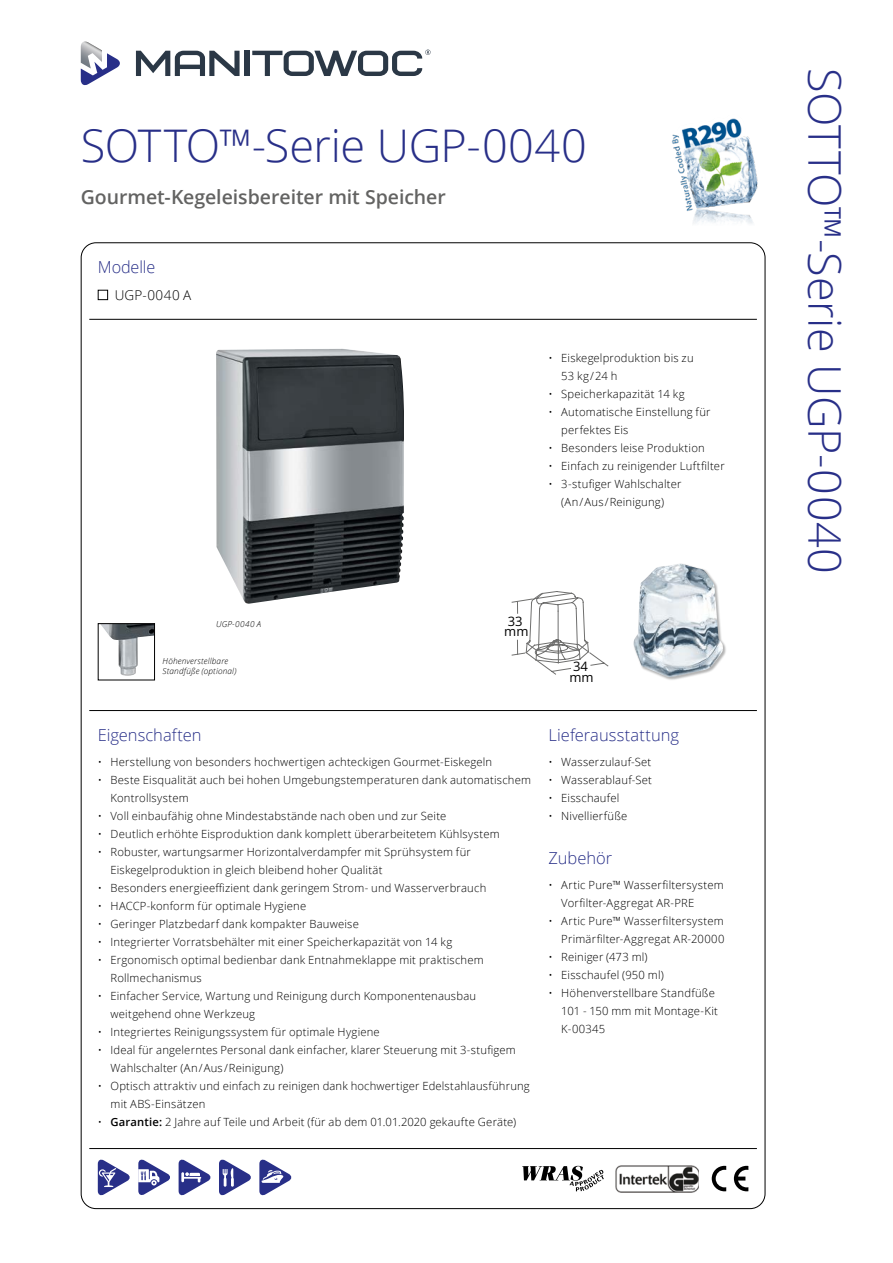
<style>
.page{position:relative;width:893px;height:1263px;background:#fff}
.page>*{position:absolute;margin:0;border:0;box-sizing:border-box;transform-origin:0 0}
.t1{font:300 45px "Open Sans";letter-spacing:-.01em;color:#282f88}
.t2{font:600 19.5px "Open Sans";color:#636362}
.t3{font:300 16.5px "Open Sans";color:#282f88}
.t4{font:300 13.5px "Open Sans";letter-spacing:.03em;color:#000}
.t5{font:13.05px/10.4px "Open Sans";color:#000}
.t6{font:300 11.25px/18px "Open Sans";letter-spacing:.015em;color:#000}
.t7{font:italic 300 8.25px/9.9px "Open Sans";letter-spacing:.02em;color:#000}
.s1{font-weight:600}
</style>
<div class="page">
<hr style="left:89px;top:319px;width:668px;height:1px;background:#000">
<hr style="left:89px;top:1148px;width:668px;height:1px;background:#000">
<hr style="left:89px;top:710px;width:668px;height:1px;background:#000">
<svg style="left:712px;top:1166px;width:14px;height:25px"></svg>
<svg style="left:734px;top:1166px;width:14px;height:25px"></svg>
<svg style="left:522px;top:1166px;width:82px;height:25px"></svg>
<img style="left:616px;top:1165px;width:83px;height:27px">
<svg style="left:136px;top:51px;width:104px;height:25px"></svg>
<div style="left:244px;top:51px;width:5px;height:25px;background:#2b3846"></div>
<svg style="left:252px;top:50px;width:179px;height:26px"></svg>
<svg style="left:81px;top:42px;width:39px;height:43px"></svg>
<div style="left:98px;top:290px;width:10px;height:10px;border:1px solid #000"></div>
<img style="left:216px;top:349px;width:188px;height:255px">
<svg style="left:98px;top:1160px;width:32px;height:35px"></svg>
<svg style="left:138px;top:1160px;width:32px;height:35px"></svg>
<svg style="left:179px;top:1160px;width:31px;height:35px"></svg>
<svg style="left:259px;top:1160px;width:32px;height:35px"></svg>
<svg style="left:219px;top:1160px;width:32px;height:35px"></svg>
<div style="left:633px;top:563px;width:93px;height:117px;background:#000;opacity:.3"></div>
<img style="left:633px;top:564px;width:90px;height:113px">
<img style="left:672px;top:118px;width:86px;height:106px">
<svg style="left:512px;top:591px;width:96px;height:84px"></svg>
<img style="left:101px;top:625px;width:52px;height:51px">
<div style="left:98px;top:623px;width:57px;height:57px;border:1px solid #000"></div>
<h1 class="t1" style="left:81px;top:115px;width:507px">SOTTO™-Serie UGP-0040</h1>
<h2 class="t2" style="left:81px;top:184px;width:367px">Gourmet-Kegeleisbereiter mit Speicher</h2>
<h3 class="t3" style="left:98px;top:256px;width:59px">Modelle</h3>
<p class="t4" style="left:115px;top:286px;width:78px">UGP-0040 A</p>
<p class="t6" style="left:561px;top:348px;width:134px;text-indent:-13px">• Eiskegelproduktion bis zu<br>53 kg / 24 h</p>
<p class="t6" style="left:549px;top:384px;width:138px">• Speicherkapazität 14 kg</p>
<p class="t6" style="left:561px;top:402px;width:151px;text-indent:-13px">• Automatische Einstellung für perfektes Eis</p>
<p class="t6" style="left:549px;top:438px;width:158px">• Besonders leise Produktion</p>
<p class="t6" style="left:549px;top:456px;width:178px">• Einfach zu reinigender Luftfilter</p>
<p class="t6" style="left:549px;top:474px;width:134px;text-align:center">• 3-stufiger Wahlschalter (An / Aus / Reinigung)</p>
<p class="t7" style="left:216px;top:619px;width:46px">UGP-0040 A</p>
<p class="t7" style="left:163px;top:656px;width:75px">Höhenverstellbare<br>Standfüße (optional)</p>
<p class="t5" style="left:504px;top:615px;width:26px">33 mm</p>
<h3 class="t3" style="left:98px;top:723px;width:105px">Eigenschaften</h3>
<p class="t6" style="left:98px;top:753px;width:396px">• Herstellung von besonders hochwertigen achteckigen Gourmet-Eiskegeln</p>
<p class="t6" style="left:111px;top:771px;width:422px;text-indent:-13px">• Beste Eisqualität auch bei hohen Umgebungstemperaturen dank automatischem<br>Kontrollsystem</p>
<p class="t6" style="left:98px;top:807px;width:350px">• Voll einbaufähig ohne Mindestabstände nach oben und zur Seite</p>
<p class="t6" style="left:98px;top:825px;width:403px">• Deutlich erhöhte Eisproduktion dank komplett überarbeitetem Kühlsystem</p>
<p class="t6" style="left:111px;top:843px;width:362px;text-indent:-13px">• Robuster, wartungsarmer Horizontalverdampfer mit Sprühsystem für<br>Eiskegelproduktion in gleich bleibend hoher Qualität</p>
<p class="t6" style="left:98px;top:879px;width:390px">• Besonders energieeffizient dank geringem Strom- und Wasserverbrauch</p>
<p class="t6" style="left:98px;top:897px;width:210px">• HACCP-konform für optimale Hygiene</p>
<p class="t6" style="left:98px;top:915px;width:263px">• Geringer Platzbedarf dank kompakter Bauweise</p>
<p class="t6" style="left:98px;top:933px;width:356px">• Integrierter Vorratsbehälter mit einer Speicherkapazität von 14 kg</p>
<p class="t6" style="left:111px;top:951px;width:375px;text-indent:-13px">• Ergonomisch optimal bedienbar dank Entnahmeklappe mit praktischem<br>Rollmechanismus</p>
<p class="t6" style="left:111px;top:987px;width:367px;text-indent:-13px">• Einfacher Service, Wartung und Reinigung durch Komponentenausbau weitgehend ohne Werkzeug</p>
<p class="t6" style="left:98px;top:1023px;width:284px">• Integriertes Reinigungssystem für optimale Hygiene</p>
<p class="t6" style="left:111px;top:1041px;width:407px;text-indent:-13px">• Ideal für angelerntes Personal dank einfacher, klarer Steuerung mit 3-stufigem<br>Wahlschalter (An / Aus / Reinigung)</p>
<p class="t6" style="left:111px;top:1077px;width:421px;text-indent:-13px">• Optisch attraktiv und einfach zu reinigen dank hochwertiger Edelstahlausführung mit ABS-Einsätzen</p>
<p class="t6" style="left:98px;top:1113px;width:420px">• <span class="s1">Garantie:</span> 2 Jahre auf Teile und Arbeit (für ab dem 01.01.2020 gekaufte Geräte)</p>
<p class="t5" style="left:569px;top:661px;width:26px">34 mm</p>
<h3 class="t3" style="left:549px;top:723px;width:132px">Lieferausstattung</h3>
<p class="t6" style="left:549px;top:753px;width:104px">• Wasserzulauf-Set</p>
<p class="t6" style="left:549px;top:771px;width:105px">• Wasserablauf-Set</p>
<p class="t6" style="left:549px;top:789px;width:72px">• Eisschaufel</p>
<p class="t6" style="left:549px;top:807px;width:80px">• Nivellierfüße</p>
<h3 class="t3" style="left:549px;top:846px;width:65px">Zubehör</h3>
<p class="t6" style="left:561px;top:876px;width:164px;text-indent:-13px">• Artic Pure™ Wasserfiltersystem<br>Vorfilter-Aggregat AR-PRE</p>
<p class="t6" style="left:549px;top:912px;width:177px;text-align:right">• Artic Pure™ Wasserfiltersystem<br>Primärfilter-Aggregat AR-20000</p>
<p class="t6" style="left:549px;top:948px;width:101px">• Reiniger (473 ml)</p>
<p class="t6" style="left:549px;top:966px;width:117px">• Eisschaufel (950 ml)</p>
<p class="t6" style="left:561px;top:984px;width:158px;text-indent:-13px">• Höhenverstellbare Standfüße<br>101 - 150 mm mit Montage-Kit<br>K-00345</p>
<h1 class="t1" style="left:856px;top:68px;width:507px;rotate:90deg">SOTTO™-Serie UGP-0040</h1>
</div>
